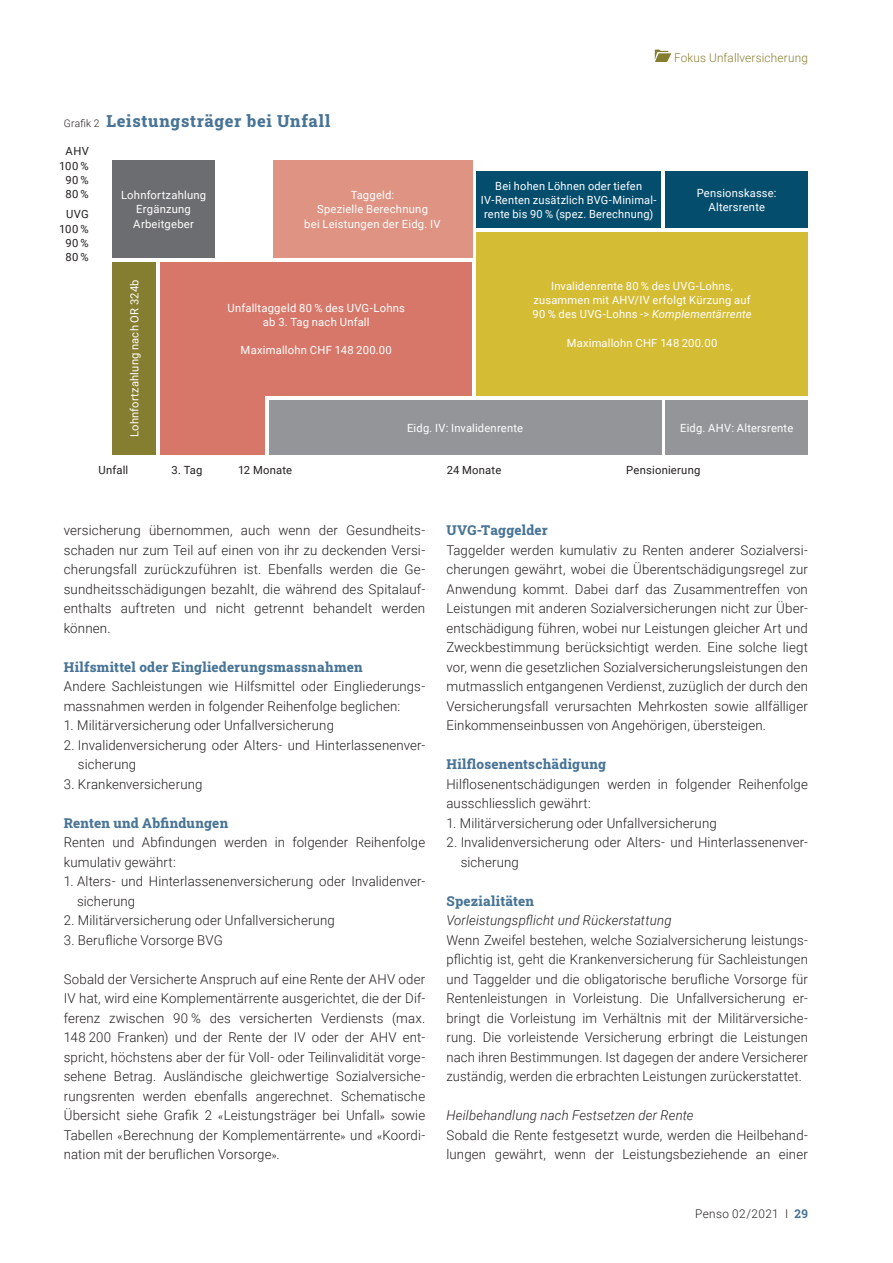
<style>
.page{position:relative;width:893px;height:1263px;background:#fff}
.page>*{position:absolute;margin:0;border:0;box-sizing:border-box;transform-origin:0 0}
.TakeAways_Titel{font:800 16.5px "Roboto Slab";letter-spacing:.04em;color:#487496}
.GS{font:300 13.5px/19.5px "Roboto";letter-spacing:.01em;color:#231f20}
.ZT{font:800 13.5px "Roboto Slab";letter-spacing:.015em;color:#487496}
.ZT_kursiv{font:italic 300 13.5px "Roboto";letter-spacing:.01em;color:#231f20}
.GS-2{font:italic 300 13.5px "Roboto";letter-spacing:.01em;color:#231f20}
.t1{font:300 12px "Roboto";letter-spacing:.015em;color:#857d2f}
.t2{font:300 12px "Roboto";letter-spacing:.03em;color:#231f20}
.Box_Text{font:11.25px/14.2px "Roboto";letter-spacing:.02em;color:#fff;text-align:center}
.Box_Text-2{font:11.25px "Roboto";letter-spacing:.02em;color:#231f20}
.s1{font-family:"Roboto";font-weight:300;font-size:10.5px;color:#231f20}
.s2{font-style:italic}
.s3{font-family:"Adobe Garamond Pro";font-weight:400}
.s4{font-family:"Roboto Slab";font-weight:700;color:#487496}
</style>
<div class="page">
<svg style="left:655px;top:50px;width:16px;height:12px"></svg>
<div style="left:112px;top:160px;width:103px;height:98px;background:#6c6d70"></div>
<div style="left:273px;top:160px;width:199px;height:98px;background:#de9383"></div>
<div style="left:161px;top:262px;width:311px;height:133px;background:#d67769"></div>
<div style="left:161px;top:391px;width:104px;height:63px;background:#d67769"></div>
<div style="left:476px;top:172px;width:185px;height:56px;background:#044d6d"></div>
<div style="left:476px;top:232px;width:332px;height:163px;background:#d5bc35"></div>
<div style="left:665px;top:172px;width:143px;height:56px;background:#044d6d"></div>
<div style="left:665px;top:400px;width:143px;height:54px;background:#939598"></div>
<div style="left:112px;top:262px;width:44px;height:192px;background:#857d2f"></div>
<div style="left:269px;top:400px;width:392px;height:54px;background:#939598"></div>
<p class="TakeAways_Titel" style="left:64px;top:110px;width:268px"><span class="s1">Grafik 2</span> Leistungsträger bei Unfall</p>
<p class="Box_Text-2" style="left:66px;top:143px;width:25px">AHV</p>
<p class="Box_Text-2" style="left:59px;top:158px;width:31px">100 %</p>
<p class="Box_Text-2" style="left:65px;top:172px;width:25px">90 %</p>
<p class="Box_Text-2" style="left:65px;top:186px;width:25px">80 %</p>
<p class="Box_Text-2" style="left:66px;top:206px;width:24px">UVG</p>
<p class="Box_Text-2" style="left:59px;top:221px;width:31px">100 %</p>
<p class="Box_Text-2" style="left:65px;top:235px;width:25px">90 %</p>
<p class="Box_Text-2" style="left:65px;top:249px;width:25px">80 %</p>
<p class="Box_Text" style="left:121px;top:187px;width:87px">Lohnfortzahlung</p>
<p class="Box_Text" style="left:133px;top:202px;width:62px;text-align:left">Ergänzung<br>Arbeitgeber</p>
<p class="Box_Text" style="left:351px;top:187px;width:45px">Taggeld:</p>
<p class="Box_Text" style="left:304px;top:202px;width:138px">Spezielle Berechnung<br>bei Leistungen der Eidg. IV</p>
<p class="t1" style="left:674px;top:49px;width:135px">Fokus Unfallversicherung</p>
<p class="Box_Text" style="left:481px;top:178px;width:177px">Bei hohen Löhnen oder tiefen<br>IV-Renten zusätzlich BVG-Minimal&shy;rente bis 90 % (spez. Berechnung)</p>
<p class="Box_Text" style="left:697px;top:185px;width:81px">Pensionskasse:</p>
<p class="Box_Text" style="left:708px;top:200px;width:58px">Altersrente</p>
<p class="Box_Text" style="left:127px;top:437px;width:159px;rotate:-90deg">Lohnfortzahlung nach OR 324b</p>
<p class="Box_Text" style="left:228px;top:300px;width:179px">Unfalltaggeld 80 % des UVG-Lohns</p>
<p class="Box_Text" style="left:263px;top:314px;width:108px">ab 3. Tag nach Unfall</p>
<p class="Box_Text" style="left:241px;top:343px;width:153px">Maximallohn CHF 148 200.00</p>
<p class="Box_Text" style="left:533px;top:278px;width:220px">Invalidenrente 80 % des UVG-Lohns, zusammen mit AHV/IV erfolgt Kürzung auf<br>90 % des UVG-Lohns -&gt; <span class="s2">Komplementärrente</span></p>
<p class="Box_Text" style="left:567px;top:335px;width:152px">Maximallohn CHF 148 200.00</p>
<p class="Box_Text" style="left:407px;top:420px;width:118px">Eidg. IV: Invalidenrente</p>
<p class="Box_Text" style="left:680px;top:420px;width:115px">Eidg. AHV: Altersrente</p>
<p class="Box_Text-2" style="left:98px;top:462px;width:31px">Unfall</p>
<p class="Box_Text-2" style="left:172px;top:462px;width:32px">3. Tag</p>
<p class="Box_Text-2" style="left:238px;top:462px;width:56px">12 Monate</p>
<p class="Box_Text-2" style="left:447px;top:462px;width:56px">24 Monate</p>
<p class="Box_Text-2" style="left:626px;top:462px;width:76px">Pensionierung</p>
<p class="GS" style="left:64px;top:520px;width:363px;text-align:justify">versicherung übernommen, auch wenn der Gesundheits&shy;schaden nur zum Teil auf einen von ihr zu deckenden Versi&shy;cherungsfall zurückzuführen ist. Ebenfalls werden die Ge&shy;sundheitsschädigungen bezahlt, die während des Spitalauf&shy;enthalts auftreten und nicht getrennt behandelt werden können.</p>
<p class="ZT" style="left:64px;top:658px;width:300px">Hilfsmittel oder Eingliederungsmassnahmen</p>
<p class="GS" style="left:64px;top:676px;width:363px">Andere Sachleistungen wie Hilfsmittel oder Eingliederungs&shy;massnahmen werden in folgender Reihenfolge beglichen:</p>
<p class="GS" style="left:64px;top:715px;width:272px">1. Militärversicherung oder Unfallversicherung</p>
<p class="GS" style="left:78px;top:735px;width:349px;text-indent:-14px">2. Invalidenversicherung oder Alters- und Hinterlassenenver&shy;sicherung</p>
<p class="GS" style="left:64px;top:774px;width:140px">3. Krankenversicherung</p>
<p class="ZT" style="left:64px;top:814px;width:166px">Renten und Abfindungen</p>
<p class="GS" style="left:64px;top:832px;width:363px">Renten und Abfindungen werden in folgender Reihenfolge kumulativ gewährt:</p>
<p class="GS" style="left:77px;top:871px;width:350px;text-indent:-13px">1. Alters- und Hinterlassenenversicherung oder Invalidenver&shy;sicherung</p>
<p class="GS" style="left:64px;top:910px;width:273px">2. Militärversicherung oder Unfallversicherung</p>
<p class="GS" style="left:64px;top:930px;width:160px">3. Berufliche Vorsorge BVG</p>
<p class="GS" style="left:64px;top:969px;width:363px;text-align:justify">Sobald der Versicherte Anspruch auf eine Rente der AHV oder IV hat, wird eine Komplementärrente ausgerichtet, die der Dif&shy;ferenz zwischen 90 % des versicherten Verdiensts (max.<br>148 200 Franken) und der Rente der IV oder der AHV ent&shy;spricht, höchstens aber der für Voll- oder Teilinvalidität vorge&shy;sehene Betrag. Ausländische gleichwertige Sozialversiche&shy;rungsrenten werden ebenfalls angerechnet. Schematische Übersicht siehe Grafik 2 <span class="s3">«</span>Leistungsträger bei Unfall<span class="s3">»</span> sowie Tabellen <span class="s3">«</span>Berechnung der Komplementärrente<span class="s3">»</span> und <span class="s3">«</span>Koordi&shy;nation mit der beruflichen Vorsorge<span class="s3">»</span>.</p>
<p class="ZT" style="left:446px;top:521px;width:103px">UVG-Taggelder</p>
<p class="GS" style="left:446px;top:540px;width:363px;text-align:justify">Taggelder werden kumulativ zu Renten anderer Sozialversi&shy;cherungen gewährt, wobei die Überentschädigungsregel zur Anwendung kommt. Dabei darf das Zusammentreffen von Leistungen mit anderen Sozialversicherungen nicht zur Über&shy;entschädigung führen, wobei nur Leistungen gleicher Art und Zweckbestimmung berücksichtigt werden. Eine solche liegt vor, wenn die gesetzlichen Sozialversicherungsleistungen den mutmasslich entgangenen Verdienst, zuzüglich der durch den Versicherungsfall verursachten Mehrkosten sowie allfälliger Einkommenseinbussen von Angehörigen, übersteigen.</p>
<p class="ZT" style="left:446px;top:755px;width:161px">Hilflosenentschädigung</p>
<p class="GS" style="left:446px;top:774px;width:363px">Hilflosenentschädigungen werden in folgender Reihenfolge ausschliesslich gewährt:</p>
<p class="GS" style="left:446px;top:813px;width:272px">1. Militärversicherung oder Unfallversicherung</p>
<p class="GS" style="left:461px;top:832px;width:349px;text-indent:-14px">2. Invalidenversicherung oder Alters- und Hinterlassenenver&shy;sicherung</p>
<p class="ZT" style="left:446px;top:892px;width:89px">Spezialitäten</p>
<p class="ZT_kursiv" style="left:446px;top:911px;width:226px">Vorleistungspflicht und Rückerstattung</p>
<p class="GS" style="left:446px;top:930px;width:363px;text-align:justify">Wenn Zweifel bestehen, welche Sozialversicherung leistungs&shy;pflichtig ist, geht die Krankenversicherung für Sachleistungen und Taggelder und die obligatorische berufliche Vorsorge für Rentenleistungen in Vorleistung. Die Unfallversicherung er&shy;bringt die Vorleistung im Verhältnis mit der Militärversiche&shy;rung. Die vorleistende Versicherung erbringt die Leistungen nach ihren Bestimmungen. Ist dagegen der andere Versicherer zuständig, werden die erbrachten Leistungen zurückerstattet.</p>
<p class="GS-2" style="left:446px;top:1106px;width:249px">Heilbehandlung nach Festsetzen der Rente</p>
<p class="GS" style="left:446px;top:1125px;width:363px">Sobald die Rente festgesetzt wurde, werden die Heilbehand&shy;lungen gewährt, wenn der Leistungsbeziehende an einer</p>
<p class="t2" style="left:695px;top:1205px;width:114px">Penso 02/2021 Ι <span class="s4">29</span></p>
</div>
